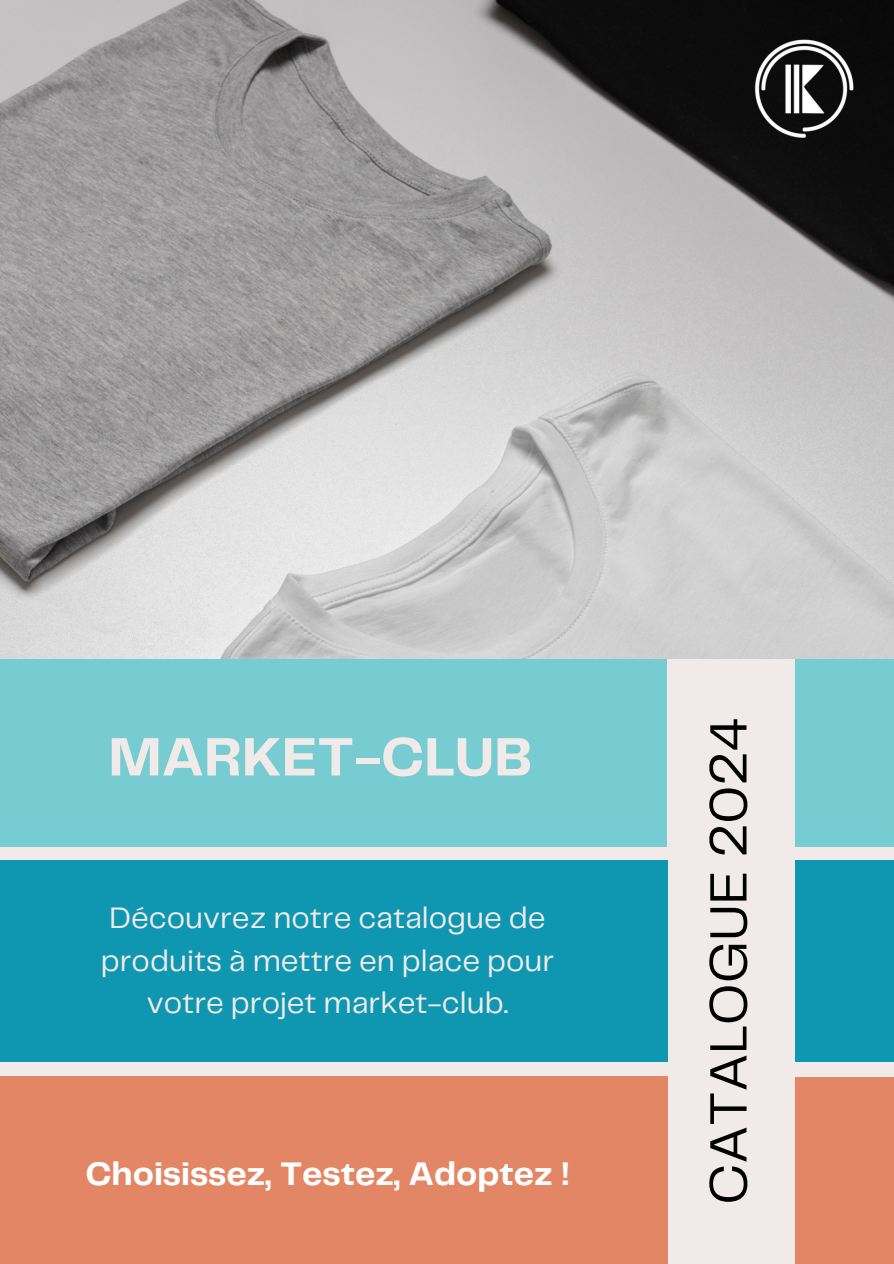
<style>
.page{position:relative;width:894px;height:1264px;background:#fff}
.page>*{position:absolute;margin:0;border:0;box-sizing:border-box;transform-origin:0 0}
.t1{font:700 56.1px "Telegraf";color:#f0ebe9}
.t2{font:54.3px "Telegraf";color:#000}
.t3{font:700 33.9px "Telegraf";color:#fff}
.t4{font:30.75px/42.8px "Telegraf";color:#f0ebe9;text-align:center}
</style>
<div class="page">
<div style="left:0;top:0;width:893px;height:1263px;background:#f0ebe9"></div>
<img style="left:0;top:0;width:893px;height:658px">
<div style="left:795px;top:860px;width:98px;height:201px;background:#0f97b2"></div>
<div style="left:0;top:659px;width:666px;height:187px;background:#77ccd1"></div>
<div style="left:0;top:860px;width:667px;height:201px;background:#0f97b2"></div>
<div style="left:0;top:1076px;width:667px;height:187px;background:#e38665"></div>
<div style="left:795px;top:1076px;width:98px;height:187px;background:#e38665"></div>
<div style="left:795px;top:659px;width:98px;height:187px;background:#77ccd1"></div>
<img style="left:731px;top:25px;width:137px;height:128px">
<h1 class="t1" style="left:108px;top:732px;width:425px">MARKET-CLUB</h1>
<h3 class="t4" style="left:101px;top:897px;width:455px">Découvrez notre catalogue de produits à mettre en place pour votre projet market-club.</h3>
<h2 class="t3" style="left:85px;top:1159px;width:485px">Choisissez, Testez, Adoptez !</h2>
<p class="t2" style="left:705px;top:1204px;width:489px;rotate:-90deg">CATALOGUE 2024</p>
</div>
